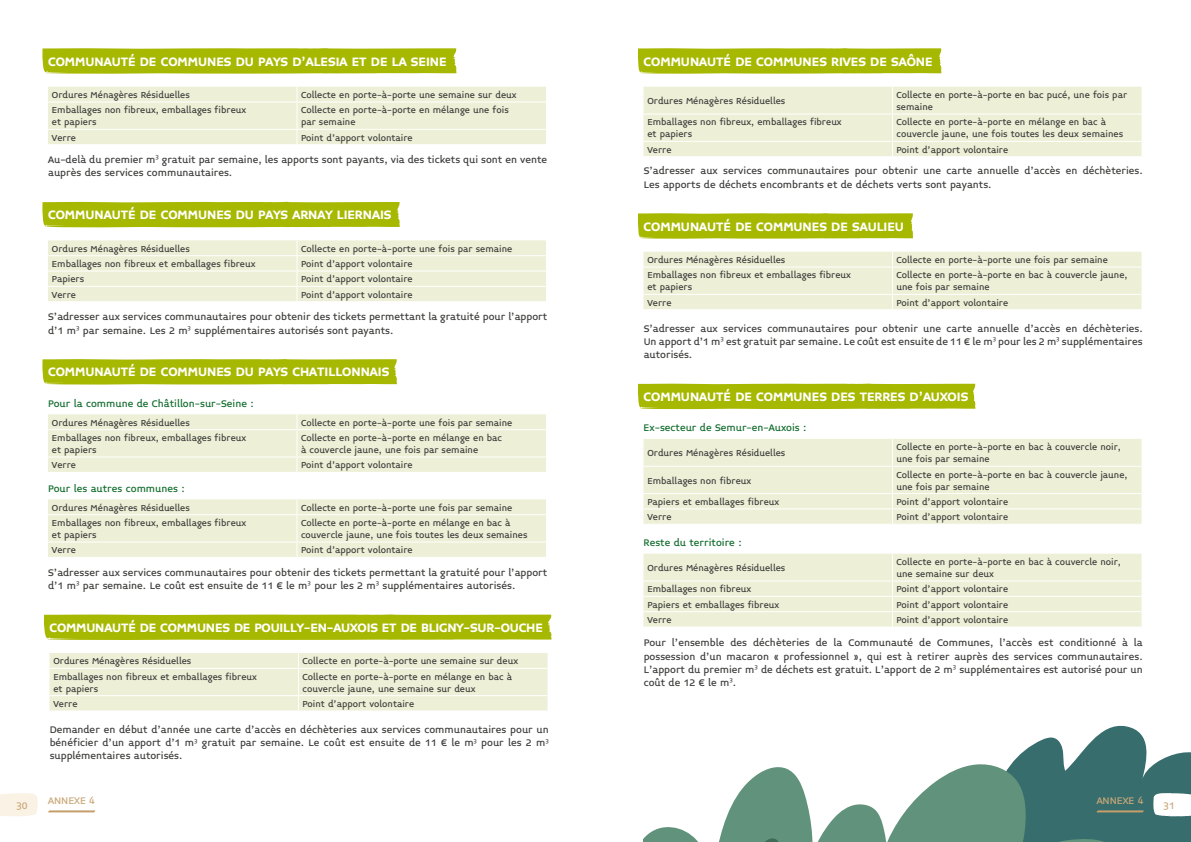
<style>
.page{position:relative;width:1191px;height:842px;background:#fff}
.page>*{position:absolute;margin:0;border:0;box-sizing:border-box;transform-origin:0 0}
.t1{font:700 14px "Midiet Sans";color:#fff}
.t2{font:500 11px/13.2px "Midiet Sans";color:#3c3c3b}
.t3{font:500 11px "Midiet Sans";color:#106b2b}
.t4{font:500 11px "Midiet Sans";color:#caa879}
.t5{font:500 10px/12px "Midiet Sans";color:#3c3c3b}
</style>
<div class="page">
<svg style="left:0;top:793px;width:38px;height:23px"></svg>
<svg style="left:643px;top:767px;width:266px;height:75px"></svg>
<svg style="left:749px;top:838px;width:54px;height:4px"></svg>
<svg style="left:48px;top:810px;width:48px;height:3px"></svg>
<svg style="left:42px;top:48px;width:414px;height:26px;background:#aabb0b"></svg>
<div style="left:48px;top:87px;width:498px;height:57px;background:#edf0d6"></div>
<svg style="left:42px;top:202px;width:358px;height:26px;background:#abbb0b"></svg>
<svg style="left:48px;top:240px;width:498px;height:61px;background:#edf0d8"></svg>
<svg style="left:43px;top:614px;width:508px;height:26px;background:#aabb0b"></svg>
<div style="left:49px;top:653px;width:498px;height:58px;background:#edf0d6"></div>
<hr style="left:298px;top:695px;width:249px;height:1px;background:#fff">
<svg style="left:42px;top:359px;width:355px;height:26px;background:#aabb0b"></svg>
<svg style="left:48px;top:414px;width:498px;height:58px;background:#edf0d7"></svg>
<svg style="left:48px;top:499px;width:498px;height:58px;background:#edf0d7"></svg>
<svg style="left:637px;top:48px;width:304px;height:26px;background:#aabb0b"></svg>
<div style="left:643px;top:87px;width:498px;height:69px;background:#edf0d6"></div>
<svg style="left:637px;top:213px;width:276px;height:26px;background:#abbb0b"></svg>
<div style="left:643px;top:252px;width:498px;height:57px;background:#edf0d6"></div>
<hr style="left:892px;top:294px;width:249px;height:1px;background:#fff">
<svg style="left:637px;top:383px;width:338px;height:27px;background:#aebd14"></svg>
<div style="left:643px;top:439px;width:498px;height:85px;background:#edf0d6"></div>
<hr style="left:643px;top:466px;width:249px;height:1px;background:#fff">
<hr style="left:892px;top:466px;width:249px;height:1px;background:#fff">
<hr style="left:643px;top:493px;width:249px;height:1px;background:#fff">
<hr style="left:892px;top:493px;width:249px;height:1px;background:#fff">
<hr style="left:643px;top:508px;width:249px;height:1px;background:#fff">
<hr style="left:892px;top:508px;width:249px;height:1px;background:#fff">
<svg style="left:892px;top:439px;width:1px;height:85px"></svg>
<div style="left:643px;top:554px;width:498px;height:72px;background:#edf0d6"></div>
<svg style="left:909px;top:725px;width:282px;height:117px"></svg>
<p class="t4" style="left:16px;top:799px;width:13px">30</p>
<h1 class="t1" style="left:48px;top:53px;width:400px">COMMUNAUTÉ DE COMMUNES DU PAYS D’ALESIA ET DE LA SEINE</h1>
<p class="t5" style="left:52px;top:89px;width:139px">Ordures Ménagères Résiduelles</p>
<p class="t5" style="left:301px;top:89px;width:217px">Collecte en porte-à-porte une semaine sur deux</p>
<p class="t5" style="left:52px;top:104px;width:196px">Emballages non fibreux, emballages fibreux et papiers</p>
<p class="t5" style="left:301px;top:104px;width:209px">Collecte en porte-à-porte en mélange une fois par semaine</p>
<p class="t5" style="left:52px;top:132px;width:26px">Verre</p>
<p class="t5" style="left:301px;top:132px;width:113px">Point d’apport volontaire</p>
<p class="t2" style="left:48px;top:153px;width:500px">Au-delà du premier m<sup>3</sup> gratuit par semaine, les apports sont payants, via des tickets qui sont en vente auprès des services communautaires.</p>
<h1 class="t1" style="left:48px;top:207px;width:345px">COMMUNAUTÉ DE COMMUNES DU PAYS ARNAY LIERNAIS</h1>
<p class="t5" style="left:52px;top:243px;width:139px">Ordures Ménagères Résiduelles</p>
<p class="t5" style="left:301px;top:243px;width:213px">Collecte en porte-à-porte une fois par semaine</p>
<p class="t5" style="left:52px;top:258px;width:205px">Emballages non fibreux et emballages fibreux</p>
<p class="t5" style="left:301px;top:258px;width:113px">Point d’apport volontaire</p>
<p class="t5" style="left:52px;top:273px;width:34px">Papiers</p>
<p class="t5" style="left:301px;top:273px;width:113px">Point d’apport volontaire</p>
<p class="t5" style="left:52px;top:289px;width:26px">Verre</p>
<p class="t5" style="left:301px;top:289px;width:113px">Point d’apport volontaire</p>
<p class="t2" style="left:48px;top:310px;width:500px">S’adresser aux services communautaires pour obtenir des tickets permettant la gratuité pour l’apport d’1 m<sup>3</sup> par semaine. Les 2 m<sup>3</sup> supplémentaires autorisés sont payants.</p>
<h1 class="t1" style="left:48px;top:364px;width:343px">COMMUNAUTÉ DE COMMUNES DU PAYS CHATILLONNAIS</h1>
<p class="t3" style="left:48px;top:397px;width:207px">Pour la commune de Châtillon-sur-Seine :</p>
<p class="t5" style="left:52px;top:417px;width:139px">Ordures Ménagères Résiduelles</p>
<p class="t5" style="left:301px;top:417px;width:213px">Collecte en porte-à-porte une fois par semaine</p>
<p class="t5" style="left:52px;top:432px;width:196px">Emballages non fibreux, emballages fibreux et papiers</p>
<p class="t5" style="left:301px;top:432px;width:203px">Collecte en porte-à-porte en mélange en bac à couvercle jaune, une fois par semaine</p>
<p class="t5" style="left:52px;top:459px;width:26px">Verre</p>
<p class="t5" style="left:301px;top:459px;width:113px">Point d’apport volontaire</p>
<p class="t5" style="left:52px;top:502px;width:139px">Ordures Ménagères Résiduelles</p>
<p class="t5" style="left:301px;top:502px;width:213px">Collecte en porte-à-porte une fois par semaine</p>
<p class="t5" style="left:52px;top:517px;width:196px">Emballages non fibreux, emballages fibreux et papiers</p>
<p class="t5" style="left:301px;top:517px;width:228px">Collecte en porte-à-porte en mélange en bac à couvercle jaune, une fois toutes les deux semaines</p>
<p class="t5" style="left:52px;top:544px;width:26px">Verre</p>
<p class="t5" style="left:301px;top:544px;width:113px">Point d’apport volontaire</p>
<p class="t2" style="left:48px;top:566px;width:500px">S’adresser aux services communautaires pour obtenir des tickets permettant la gratuité pour l’apport d’1 m<sup>3</sup> par semaine. Le coût est ensuite de 11 € le m<sup>3</sup> pour les 2 m<sup>3</sup> supplémentaires autorisés.</p>
<p class="t3" style="left:48px;top:482px;width:138px">Pour les autres communes :</p>
<h1 class="t1" style="left:50px;top:620px;width:495px">COMMUNAUTÉ DE COMMUNES DE POUILLY-EN-AUXOIS ET DE BLIGNY-SUR-OUCHE</h1>
<p class="t5" style="left:53px;top:655px;width:139px">Ordures Ménagères Résiduelles</p>
<p class="t5" style="left:302px;top:655px;width:217px">Collecte en porte-à-porte une semaine sur deux</p>
<p class="t5" style="left:53px;top:671px;width:205px">Emballages non fibreux et emballages fibreux et papiers</p>
<p class="t5" style="left:302px;top:671px;width:211px">Collecte en porte-à-porte en mélange en bac à couvercle jaune, une semaine sur deux</p>
<p class="t5" style="left:53px;top:698px;width:26px">Verre</p>
<p class="t5" style="left:302px;top:698px;width:113px">Point d’apport volontaire</p>
<p class="t2" style="left:50px;top:723px;width:500px;text-align:justify">Demander en début d’année une carte d’accès en déchèteries aux services communautaires pour un bénéficier d’un apport d’1 m<sup>3</sup> gratuit par semaine. Le coût est ensuite de 11 € le m<sup>3</sup> pour les 2 m<sup>3 </sup>supplémentaires autorisés.</p>
<h1 class="t1" style="left:643px;top:53px;width:290px">COMMUNAUTÉ DE COMMUNES RIVES DE SAÔNE</h1>
<p class="t5" style="left:647px;top:95px;width:139px">Ordures Ménagères Résiduelles</p>
<p class="t5" style="left:896px;top:89px;width:232px">Collecte en porte-à-porte en bac pucé, une fois par semaine</p>
<p class="t5" style="left:647px;top:116px;width:196px">Emballages non fibreux, emballages fibreux et papiers</p>
<p class="t5" style="left:896px;top:116px;width:228px">Collecte en porte-à-porte en mélange en bac à couvercle jaune, une fois toutes les deux semaines</p>
<p class="t5" style="left:647px;top:144px;width:26px">Verre</p>
<p class="t5" style="left:896px;top:144px;width:113px">Point d’apport volontaire</p>
<p class="t2" style="left:643px;top:165px;width:500px">S’adresser aux services communautaires pour obtenir une carte annuelle d’accès en déchèteries.<br>Les apports de déchets encombrants et de déchets verts sont payants.</p>
<h1 class="t1" style="left:643px;top:218px;width:262px">COMMUNAUTÉ DE COMMUNES DE SAULIEU</h1>
<p class="t5" style="left:647px;top:254px;width:139px">Ordures Ménagères Résiduelles</p>
<p class="t5" style="left:896px;top:254px;width:213px">Collecte en porte-à-porte une fois par semaine</p>
<p class="t5" style="left:647px;top:269px;width:205px">Emballages non fibreux et emballages fibreux et papiers</p>
<p class="t5" style="left:896px;top:269px;width:233px">Collecte en porte-à-porte en bac à couvercle jaune, une fois par semaine</p>
<p class="t5" style="left:647px;top:297px;width:26px">Verre</p>
<p class="t5" style="left:896px;top:297px;width:113px">Point d’apport volontaire</p>
<p class="t2" style="left:643px;top:322px;width:500px;text-align:justify">S’adresser aux services communautaires pour obtenir une carte annuelle d’accès en déchèteries.<br>Un apport d’1 m<sup>3</sup> est gratuit par semaine. Le coût est ensuite de 11 € le m<sup>3</sup> pour les 2 m<sup>3</sup> supplémentaires autorisés.</p>
<h1 class="t1" style="left:643px;top:389px;width:326px">COMMUNAUTÉ DE COMMUNES DES TERRES D’AUXOIS</h1>
<p class="t3" style="left:643px;top:422px;width:164px">Ex-secteur de Semur-en-Auxois :</p>
<p class="t5" style="left:647px;top:447px;width:139px">Ordures Ménagères Résiduelles</p>
<p class="t5" style="left:896px;top:441px;width:226px">Collecte en porte-à-porte en bac à couvercle noir, une fois par semaine</p>
<p class="t5" style="left:647px;top:475px;width:105px">Emballages non fibreux</p>
<p class="t5" style="left:896px;top:469px;width:233px">Collecte en porte-à-porte en bac à couvercle jaune, une fois par semaine</p>
<p class="t5" style="left:647px;top:496px;width:133px">Papiers et emballages fibreux</p>
<p class="t5" style="left:896px;top:496px;width:113px">Point d’apport volontaire</p>
<p class="t5" style="left:647px;top:511px;width:26px">Verre</p>
<p class="t5" style="left:896px;top:511px;width:113px">Point d’apport volontaire</p>
<p class="t3" style="left:643px;top:536px;width:100px">Reste du territoire :</p>
<p class="t5" style="left:647px;top:562px;width:139px">Ordures Ménagères Résiduelles</p>
<p class="t5" style="left:896px;top:556px;width:226px">Collecte en porte-à-porte en bac à couvercle noir, une semaine sur deux</p>
<p class="t5" style="left:647px;top:583px;width:105px">Emballages non fibreux</p>
<p class="t5" style="left:896px;top:583px;width:113px">Point d’apport volontaire</p>
<p class="t5" style="left:647px;top:599px;width:133px">Papiers et emballages fibreux</p>
<p class="t5" style="left:896px;top:599px;width:113px">Point d’apport volontaire</p>
<p class="t5" style="left:647px;top:614px;width:26px">Verre</p>
<p class="t5" style="left:896px;top:614px;width:113px">Point d’apport volontaire</p>
<p class="t2" style="left:643px;top:637px;width:500px;text-align:justify">Pour l’ensemble des déchèteries de la Communauté de Communes, l’accès est conditionné à la possession d’un macaron « professionnel », qui est à retirer auprès des services communautaires.<br>L’apport du premier m<sup>3</sup> de déchets est gratuit. L’apport de 2 m<sup>3</sup> supplémentaires est autorisé pour un coût de 12 € le m<sup>3</sup>.</p>
<p class="t4" style="left:48px;top:795px;width:48px">ANNEXE 4</p>
<p class="t4" style="left:1096px;top:795px;width:48px">ANNEXE 4</p>
<p class="t4" style="left:1163px;top:799px;width:13px">31</p>
</div>
